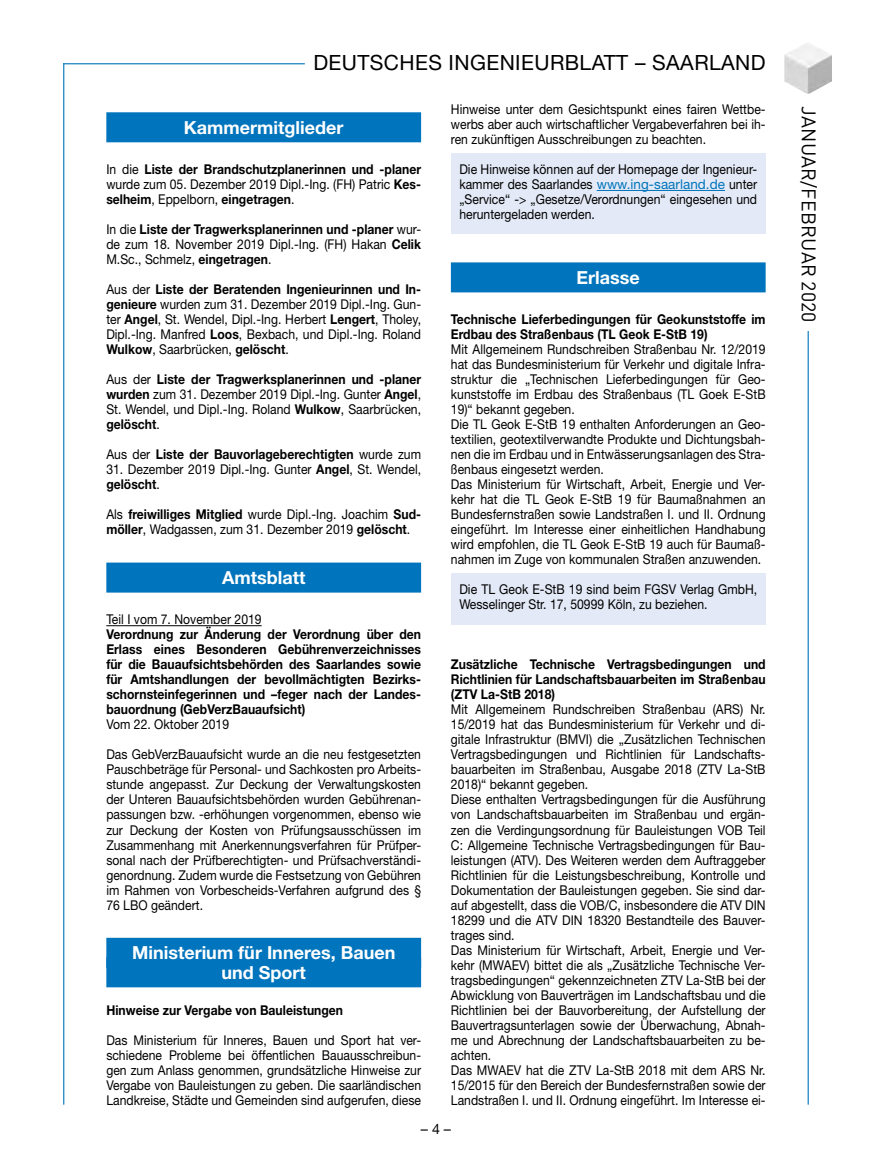
<style>
.page{position:relative;width:872px;height:1170px;background:#fff}
.page>*{position:absolute;margin:0;border:0;box-sizing:border-box;transform-origin:0 0}
.t1{font:21px "Helvetica Neue LT Std";letter-spacing:.02em;color:#000}
.t2{font:19.5px "DINOT";letter-spacing:.01em;color:#000}
.t3{font:700 18px/19.5px "Helvetica Neue LT Std";color:#fff;text-align:center}
.t4{font:14.25px "Helvetica Neue LT Std";color:#000}
.t5{font:13.5px/15px "Helvetica Neue LT Std";color:#000;text-align:justify;scale:.9 1}
.t6{font:700 13.5px/15px "Helvetica Neue LT Std";color:#000;text-align:justify;scale:.9 1}
.s1{font-weight:400}
.s2{font-weight:700}
.s3{color:#0074bc}
</style>
<div class="page">
<hr style="left:807px;top:222px;width:1px;height:882px;background:#0074bc">
<hr style="left:63px;top:63px;width:1px;height:1041px;background:#0074bc">
<hr style="left:63px;top:63px;width:242px;height:1px;background:#0074bc">
<div style="left:797px;top:106px;width:24px;height:225px;background:#fff"></div>
<img style="left:784px;top:43px;width:48px;height:51px">
<div style="left:451px;top:574px;width:314px;height:51px;background:#e3e9f6"></div>
<div style="left:451px;top:153px;width:314px;height:81px;background:#e3e9f6"></div>
<div style="left:106px;top:112px;width:315px;height:30px;background:#0074bc"></div>
<div style="left:106px;top:562px;width:315px;height:30px;background:#0074bc"></div>
<hr style="left:106px;top:625px;width:156px;height:1px;background:#000">
<div style="left:106px;top:937px;width:315px;height:30px;background:#0074bc"></div>
<div style="left:106px;top:957px;width:315px;height:30px;background:#0074bc"></div>
<hr style="left:597px;top:190px;width:128px;height:1px;background:#0074bc">
<div style="left:451px;top:262px;width:314px;height:30px;background:#0074bc"></div>
<h1 class="t1" style="left:313px;top:50px;width:454px">DEUTSCHES INGENIEURBLATT – SAARLAND</h1>
<h3 class="t3" style="left:184px;top:117px;width:161px">Kammermitglieder</h3>
<p class="t6" style="left:106px;top:161px;width:351px"><span class="s1">In die</span> Liste der Brandschutzplanerinnen und -planer <span class="s1">wurde zum 05. Dezember 2019 Dipl.-Ing. (FH) Patric</span> Kes&shy;selheim<span class="s1">, Eppelborn,</span> eingetragen<span class="s1">.</span></p>
<p class="t5" style="left:106px;top:222px;width:351px">In die <span class="s2">Liste der Tragwerksplanerinnen und -planer</span> wur&shy;de zum 18. November 2019 Dipl.-Ing. (FH) Hakan <span class="s2">Celik </span>M.Sc., Schmelz, <span class="s2">eingetragen</span>.</p>
<p class="t5" style="left:106px;top:282px;width:351px">Aus der <span class="s2">Liste der Beratenden Ingenieurinnen und In&shy;genieure</span> wurden zum 31. Dezember 2019 Dipl.-Ing. Gun&shy;ter <span class="s2">Angel</span>, St. Wendel, Dipl.-Ing. Herbert <span class="s2">Lengert</span>, Tholey, Dipl.-Ing. Manfred <span class="s2">Loos</span>, Bexbach, und Dipl.-Ing. Roland <span class="s2">Wulkow</span>, Saarbrücken, <span class="s2">gelöscht</span>.</p>
<p class="t5" style="left:106px;top:372px;width:351px">Aus der <span class="s2">Liste der Tragwerksplanerinnen und -planer wurden</span> zum 31. Dezember 2019 Dipl.-Ing. Gunter <span class="s2">Angel</span>, St. Wendel, und Dipl.-Ing. Roland <span class="s2">Wulkow</span>, Saarbrücken, <span class="s2">gelöscht</span>.</p>
<p class="t6" style="left:106px;top:446px;width:351px"><span class="s1">Aus der</span> Liste der Bauvorlageberechtigten <span class="s1">wurde zum</span></p>
<p class="t5" style="left:106px;top:462px;width:351px">31. Dezember 2019 Dipl.-Ing. Gunter <span class="s2">Angel</span>, St. Wendel, <span class="s2">gelöscht</span>.</p>
<p class="t5" style="left:106px;top:506px;width:351px">Als <span class="s2">freiwilliges Mitglied</span> wurde Dipl.-Ing. Joachim <span class="s2">Sud&shy;möller</span>, Wadgassen, zum 31. Dezember 2019 <span class="s2">gelöscht</span>.</p>
<h3 class="t3" style="left:222px;top:567px;width:85px">Amtsblatt</h3>
<p class="t5" style="left:106px;top:612px;width:174px">Teil I vom 7. November 2019</p>
<p class="t6" style="left:106px;top:626px;width:351px">Verordnung zur Änderung der Verordnung über den Erlass eines Besonderen Gebührenverzeichnisses für die Bauaufsichtsbehörden des Saarlandes sowie für Amtshandlungen der bevollmächtigten Bezirks&shy;schornsteinfegerinnen und –feger nach der Landes&shy;bauordnung (GebVerzBauaufsicht)</p>
<p class="t5" style="left:106px;top:717px;width:138px">Vom 22. Oktober 2019</p>
<p class="t5" style="left:106px;top:747px;width:351px">Das GebVerzBauaufsicht wurde an die neu festgesetzten Pauschbeträge für Personal- und Sachkosten pro Arbeits&shy;stunde angepasst. Zur Deckung der Verwaltungskosten der Unteren Bauaufsichtsbehörden wurden Gebührenan&shy;passungen bzw. -erhöhungen vorgenommen, ebenso wie zur Deckung der Kosten von Prüfungsausschüssen im Zusammenhang mit Anerkennungsverfahren für Prüfper&shy;sonal nach der Prüfberechtigten- und Prüfsachverständi&shy;genordnung. Zudem wurde die Festsetzung von Gebühren im Rahmen von Vorbescheids-Verfahren aufgrund des § 76 LBO geändert.</p>
<h3 class="t3" style="left:132px;top:942px;width:265px">Ministerium für Inneres, Bauen und Sport</h3>
<p class="t6" style="left:106px;top:1001px;width:265px">Hinweise zur Vergabe von Bauleistungen</p>
<p class="t5" style="left:106px;top:1032px;width:351px">Das Ministerium für Inneres, Bauen und Sport hat ver&shy;schiedene Probleme bei öffentlichen Bauausschreibun&shy;gen zum Anlass genommen, grundsätzliche Hinweise zur Vergabe von Bauleistungen zu geben. Die saarländischen Landkreise, Städte und Gemeinden sind aufgerufen, diese</p>
<p class="t5" style="left:451px;top:102px;width:351px">Hinweise unter dem Gesichtspunkt eines fairen Wettbe&shy;werbs aber auch wirtschaftlicher Vergabeverfahren bei ih&shy;ren zukünftigen Ausschreibungen zu beachten.</p>
<p class="t5" style="left:459px;top:162px;width:332px">Die Hinweise können auf der Homepage der Ingenieur&shy;kammer des Saarlandes <span class="s3">www.ing-saarland.de</span> unter „Service“ -&gt; „Gesetze/Verordnungen“ eingesehen und heruntergeladen werden.</p>
<h3 class="t3" style="left:576px;top:267px;width:65px">Erlasse</h3>
<p class="t6" style="left:451px;top:311px;width:351px">Technische Lieferbedingungen für Geokunststoffe im<br>Erdbau des Straßenbaus (TL Geok E-StB 19)</p>
<p class="t5" style="left:451px;top:342px;width:351px;text-align:left">Mit Allgemeinem Rundschreiben Straßenbau Nr. 12/2019 hat das Bundesministerium für Verkehr und digitale Infra&shy;struktur die „Technischen Lieferbedingungen für Geo&shy;kunststoffe im Erdbau des Straßenbaus (TL Goek E-StB 19)“ bekannt gegeben.<br>Die TL Geok E-StB 19 enthalten Anforderungen an Geo&shy;textilien, geotextilverwandte Produkte und Dichtungsbah&shy;nen die im Erdbau und in Entwässerungsanlagen des Stra&shy;ßenbaus eingesetzt werden.<br>Das Ministerium für Wirtschaft, Arbeit, Energie und Ver&shy;kehr hat die TL Geok E-StB 19 für Baumaßnahmen an Bundesfernstraßen sowie Landstraßen I. und II. Ordnung eingeführt. Im Interesse einer einheitlichen Handhabung wird empfohlen, die TL Geok E-StB 19 auch für Baumaß&shy;nahmen im Zuge von kommunalen Straßen anzuwenden.</p>
<p class="t5" style="left:459px;top:582px;width:332px">Die TL Geok E-StB 19 sind beim FGSV Verlag GmbH,<br>Wesselinger Str. 17, 50999 Köln, zu beziehen.</p>
<p class="t6" style="left:451px;top:656px;width:351px">Zusätzliche Technische Vertragsbedingungen und Richtlinien für Landschaftsbauarbeiten im Straßenbau (ZTV La-StB 2018)</p>
<p class="t5" style="left:451px;top:702px;width:351px;text-align:left">Mit Allgemeinem Rundschreiben Straßenbau (ARS) Nr.<br>15/2019 hat das Bundesministerium für Verkehr und di&shy;gitale Infrastruktur (BMVI) die „Zusätzlichen Technischen Vertragsbedingungen und Richtlinien für Landschafts&shy;bauarbeiten im Straßenbau, Ausgabe 2018 (ZTV La-StB 2018)“ bekannt gegeben.<br>Diese enthalten Vertragsbedingungen für die Ausführung von Landschaftsbauarbeiten im Straßenbau und ergän&shy;zen die Verdingungsordnung für Bauleistungen VOB Teil C: Allgemeine Technische Vertragsbedingungen für Bau&shy;leistungen (ATV). Des Weiteren werden dem Auftraggeber Richtlinien für die Leistungsbeschreibung, Kontrolle und Dokumentation der Bauleistungen gegeben. Sie sind dar&shy;auf abgestellt, dass die VOB/C, insbesondere die ATV DIN 18299 und die ATV DIN 18320 Bestandteile des Bauver&shy;trages sind.<br>Das Ministerium für Wirtschaft, Arbeit, Energie und Ver&shy;kehr (MWAEV) bittet die als „Zusätzliche Technische Ver&shy;tragsbedingungen“ gekennzeichneten ZTV La-StB bei der Abwicklung von Bauverträgen im Landschaftsbau und die Richtlinien bei der Bauvorbereitung, der Aufstellung der Bauvertragsunterlagen sowie der Überwachung, Abnah&shy;me und Abrechnung der Landschaftsbauarbeiten zu be&shy;achten.<br>Das MWAEV hat die ZTV La-StB 2018 mit dem ARS Nr.<br>15/2015 für den Bereich der Bundesfernstraßen sowie der Landstraßen I. und II. Ordnung eingeführt. Im Interesse ei-</p>
<p class="t4" style="left:421px;top:1120px;width:32px">– 4 –</p>
<h2 class="t2" style="left:821px;top:106px;width:217px;rotate:90deg">JANUAR/FEBRUAR 2020</h2>
</div>
